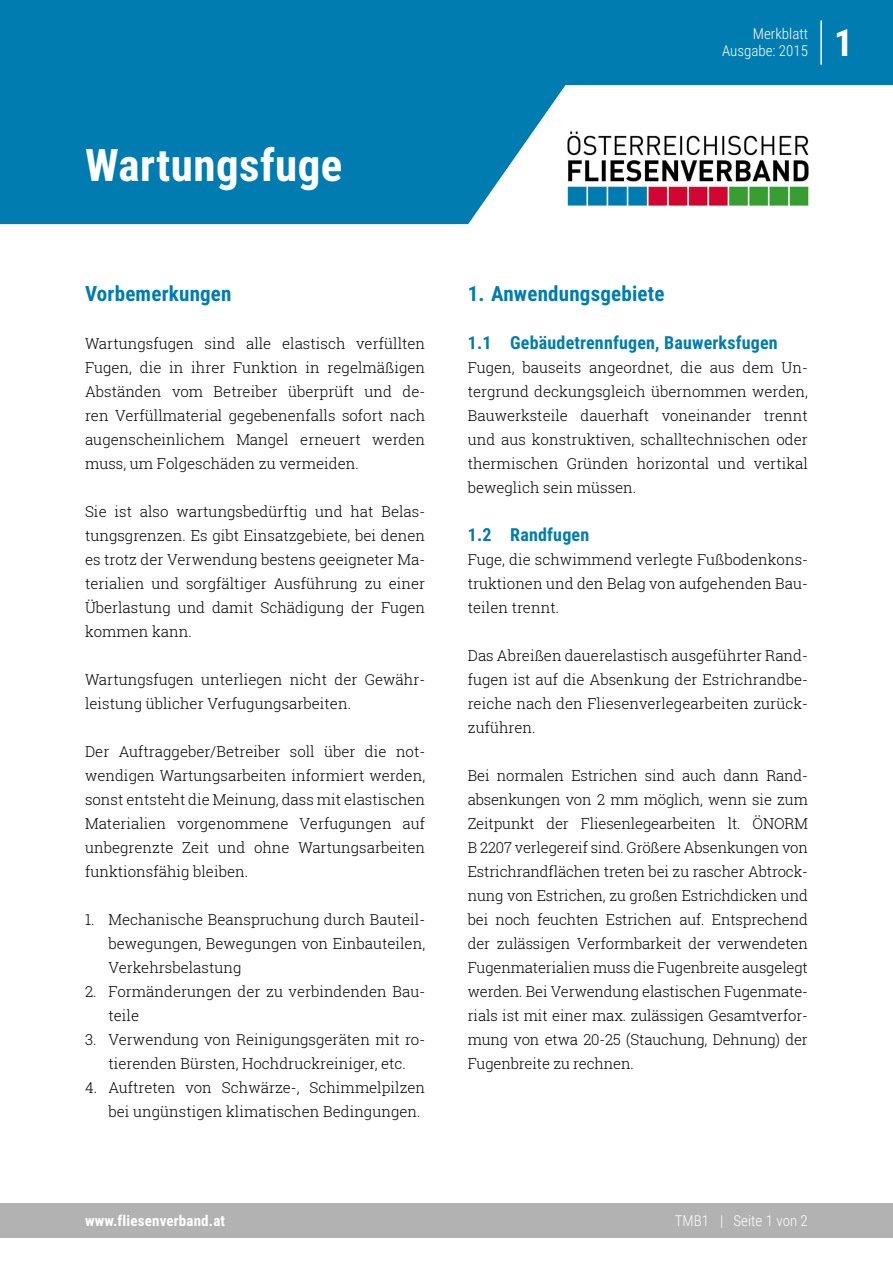
<style>
.page{position:relative;width:893px;height:1263px;background:#fff}
.page>*{position:absolute;margin:0;border:0;box-sizing:border-box;transform-origin:0 0}
.t1{font:700 45px "Roboto Condensed";letter-spacing:.01em;color:#fff}
.t2{font:700 37.5px "Roboto Condensed";color:#fff}
.t3{font:700 21px "Roboto Condensed";letter-spacing:.01em;color:#007cb0}
.t4{font:700 18px "Roboto Condensed";letter-spacing:.01em;color:#007cb0}
.t5{font:300 15px/24px "Roboto Slab";color:#000;text-align:justify}
.t6{font:300 15px "Roboto Condensed";color:#fff}
.t7{font:700 15px "Roboto Condensed";letter-spacing:.01em;color:#fff}
</style>
<div class="page">
<svg style="left:0;top:0;width:893px;height:224px;fill:#007cb0"></svg>
<img style="left:567px;top:131px;width:242px;height:75px">
<hr style="left:820px;top:20px;width:2px;height:45px;background:#fff">
<div style="left:0;top:1203px;width:893px;height:34px;background:#b3b2b2"></div>
<h1 class="t1" style="left:85px;top:134px;width:259px">Wartungsfuge</h1>
<p class="t6" style="left:753px;top:23px;width:57px">Merkblatt</p>
<p class="t6" style="left:722px;top:40px;width:88px">Ausgabe: 2015</p>
<h2 class="t2" style="left:834px;top:16px;width:21px">1</h2>
<h3 class="t3" style="left:85px;top:279px;width:148px">Vorbemerkungen</h3>
<p class="t5" style="left:85px;top:331px;width:342px">Wartungsfugen sind alle elastisch verfüllten Fugen, die in ihrer Funktion in regelmäßigen Abständen vom Betreiber überprüft und de&shy;ren Verfüllmaterial gegebenenfalls sofort nach augenscheinlichem Mangel erneuert werden muss, um Folgeschäden zu vermeiden.</p>
<p class="t5" style="left:85px;top:499px;width:342px">Sie ist also wartungsbedürftig und hat Belas&shy;tungsgrenzen. Es gibt Einsatzgebiete, bei denen es trotz der Verwendung bestens geeigneter Ma&shy;terialien und sorgfältiger Ausführung zu einer Überlastung und damit Schädigung der Fugen kommen kann.</p>
<p class="t5" style="left:85px;top:667px;width:342px">Wartungsfugen unterliegen nicht der Gewähr&shy;leistung üblicher Verfugungsarbeiten.</p>
<p class="t5" style="left:85px;top:739px;width:342px">Der Auftraggeber/Betreiber soll über die not&shy;wendigen Wartungsarbeiten informiert werden, sonst entsteht die Meinung, dass mit elastischen Materialien vorgenommene Verfugungen auf unbegrenzte Zeit und ohne Wartungsarbeiten funktionsfähig bleiben.</p>
<p class="t5" style="left:108px;top:907px;width:318px;text-indent:-23px">1. Mechanische Beanspruchung durch Bauteil&shy;bewegungen, Bewegungen von Einbauteilen, Verkehrsbelastung</p>
<p class="t5" style="left:108px;top:979px;width:318px;text-indent:-23px">2. Formänderungen der zu verbindenden Bau&shy;teile</p>
<p class="t5" style="left:85px;top:1027px;width:342px;text-align:center">3. Verwendung von Reinigungsgeräten mit ro&shy;tierenden Bürsten, Hochdruckreiniger, etc.</p>
<p class="t5" style="left:108px;top:1075px;width:318px;text-indent:-23px">4. Auftreten von Schwärze-, Schimmelpilzen bei ungünstigen klimatischen Bedingungen.</p>
<h3 class="t3" style="left:468px;top:279px;width:198px">1. Anwendungsgebiete</h3>
<p class="t4" style="left:468px;top:330px;width:312px">1.1 Gebäudetrennfugen, Bauwerksfugen</p>
<p class="t5" style="left:468px;top:355px;width:342px">Fugen, bauseits angeordnet, die aus dem Un&shy;tergrund deckungsgleich übernommen werden, Bauwerksteile dauerhaft voneinander trennt und aus konstruktiven, schalltechnischen oder thermischen Gründen horizontal und vertikal beweglich sein müssen.</p>
<p class="t4" style="left:468px;top:522px;width:123px">1.2 Randfugen</p>
<p class="t5" style="left:468px;top:547px;width:342px">Fuge, die schwimmend verlegte Fußbodenkons&shy;truktionen und den Belag von aufgehenden Bau&shy;teilen trennt.</p>
<p class="t5" style="left:468px;top:643px;width:342px">Das Abreißen dauerelastisch ausgeführter Rand&shy;fugen ist auf die Absenkung der Estrichrandbe&shy;reiche nach den Fliesenverlegearbeiten zurück&shy;zuführen.</p>
<p class="t5" style="left:468px;top:763px;width:342px">Bei normalen Estrichen sind auch dann Rand&shy;absenkungen von 2 mm möglich, wenn sie zum Zeitpunkt der Fliesenlegearbeiten lt. ÖNORM B 2207 verlegereif sind. Größere Absenkungen von Estrichrandflächen treten bei zu rascher Abtrock&shy;nung von Estrichen, zu großen Estrichdicken und bei noch feuchten Estrichen auf. Entsprechend der zulässigen Verformbarkeit der verwendeten Fugenmaterialien muss die Fugenbreite ausgelegt werden. Bei Verwendung elastischen Fugenmate&shy;rials ist mit einer max. zulässigen Gesamtverfor&shy;mung von etwa 20-25 (Stauchung, Dehnung) der Fugenbreite zu rechnen.</p>
<p class="t7" style="left:85px;top:1210px;width:142px">www.fliesenverband.at</p>
<p class="t6" style="left:720px;top:1210px;width:89px">| Seite 1 von 2</p>
<p class="t6" style="left:675px;top:1210px;width:36px">TMB1</p>
</div>
